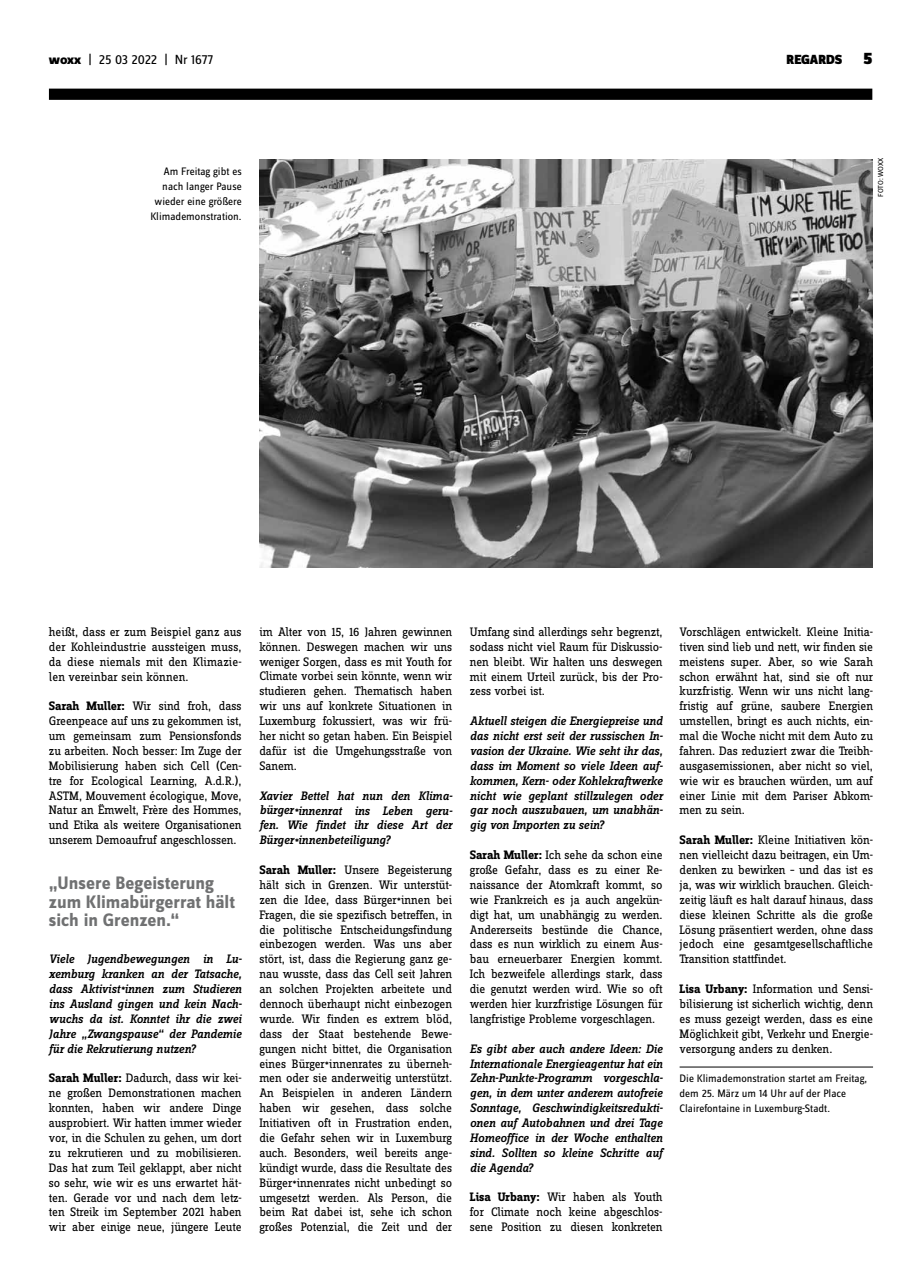
<style>
.page{position:relative;width:922px;height:1276px;background:#fff}
.page>*{position:absolute;margin:0;border:0;box-sizing:border-box;transform-origin:0 0}
.t1{font:700 18.75px/18.8px "Zine Sans Dis";color:#707172}
.t2{font:13.75px "Zine Sans Dis";letter-spacing:-.01em;color:#000}
.t3{font:900 13.75px "Zine Sans Dis";letter-spacing:-.01em;color:#000}
.t4{font:12.75px/14.9px "Zine Slab Dis";letter-spacing:-.01em;color:#000;text-align:justify}
.t5{font:italic 500 12.75px/14.9px "Zine Slab Dis";letter-spacing:-.005em;color:#000;text-align:justify}
.t6{font:11.25px/14.9px "Zine Sans Dis";color:#000}
.t7{font:7.5px "Zine Sans Dis";color:#000}
.s1{font-weight:800}
.s2{font-size:17.5px}
.s3{font-weight:700}
</style>
<div class="page">
<div style="left:49px;top:89px;width:823px;height:11px;background:#000"></div>
<img style="left:259px;top:159px;width:613px;height:409px">
<hr style="left:679px;top:1066px;width:193px;height:1px;background:#000">
<p class="t2" style="left:49px;top:53px;width:165px"><span class="s1">woxx</span> | 25 03 2022 | Nr 1677</p>
<p class="t3" style="left:786px;top:52px;width:87px">REGARDS <span class="s2">5</span></p>
<p class="t6" style="left:150px;top:164px;width:93px;text-align:right">Am Freitag gibt es nach langer Pause wieder eine größere<br>Klimademonstration.</p>
<p class="t7" style="left:877px;top:196px;width:40px;rotate:-90deg">Foto: woxx</p>
<p class="t4" style="left:49px;top:625px;width:194px">heißt, dass er zum Beispiel ganz aus der Kohleindustrie aussteigen muss, da diese niemals mit den Klimazie&shy;len vereinbar sein können.</p>
<p class="t4" style="left:49px;top:699px;width:194px"><span class="s3">Sarah Muller:</span> Wir sind froh, dass Greenpeace auf uns zu gekommen ist, um gemeinsam zum Pensionsfonds zu arbeiten. Noch besser: Im Zuge der Mobilisierung haben sich Cell (Cen&shy;tre for Ecological Learning, A.d.R.), ASTM, Mouvement écologique, Move, Natur an Ëmwelt, Frère des Hommes, und Etika als weitere Organisationen unserem Demoaufruf angeschlossen.</p>
<h1 class="t1" style="left:49px;top:874px;width:187px">„Unsere Begeisterung zum Klimabürgerrat hält sich in Grenzen.“</h1>
<p class="t5" style="left:49px;top:952px;width:194px">Viele Jugendbewegungen in Lu&shy;xemburg kranken an der Tatsache, dass Aktivist<sub>*</sub>innen zum Studieren ins Ausland gingen und kein Nach&shy;wuchs da ist. Konntet ihr die zwei Jahre „Zwangspause“ der Pandemie für die Rekrutierung nutzen?</p>
<p class="t4" style="left:49px;top:1071px;width:194px"><span class="s3">Sarah Muller:</span> Dadurch, dass wir kei&shy;ne großen Demonstrationen machen konnten, haben wir andere Dinge ausprobiert. Wir hatten immer wieder vor, in die Schulen zu gehen, um dort zu rekrutieren und zu mobilisieren.<br>Das hat zum Teil geklappt, aber nicht so sehr, wie wir es uns erwartet hät&shy;ten. Gerade vor und nach dem letz&shy;ten Streik im September 2021 haben wir aber einige neue, jüngere Leute</p>
<p class="t4" style="left:259px;top:625px;width:194px">im Alter von 15, 16 Jahren gewinnen können. Deswegen machen wir uns weniger Sorgen, dass es mit Youth for Climate vorbei sein könnte, wenn wir studieren gehen. Thematisch haben wir uns auf konkrete Situationen in Luxemburg fokussiert, was wir frü&shy;her nicht so getan haben. Ein Beispiel dafür ist die Umgehungsstraße von Sanem.</p>
<p class="t5" style="left:259px;top:788px;width:194px">Xavier Bettel hat nun den Klima&shy;bürger<sub>*</sub>innenrat ins Leben geru&shy;fen. Wie findet ihr diese Art der Bürger<sub>*</sub>innenbeteiligung?</p>
<p class="t4" style="left:259px;top:863px;width:194px"><span class="s3">Sarah Muller:</span> Unsere Begeisterung hält sich in Grenzen. Wir unterstüt&shy;zen die Idee, dass Bürger<sub>*</sub>innen bei Fragen, die sie spezifisch betreffen, in die politische Entscheidungsfindung einbezogen werden. Was uns aber stört, ist, dass die Regierung ganz ge&shy;nau wusste, dass das Cell seit Jahren an solchen Projekten arbeitete und dennoch überhaupt nicht einbezogen wurde. Wir finden es extrem blöd, dass der Staat bestehende Bewe&shy;gungen nicht bittet, die Organisation eines Bürger<sub>*</sub>innenrates zu überneh&shy;men oder sie anderweitig unterstützt.<br>An Beispielen in anderen Ländern haben wir gesehen, dass solche Initiativen oft in Frustration enden, die Gefahr sehen wir in Luxemburg auch. Besonders, weil bereits ange&shy;kündigt wurde, dass die Resultate des Bürger<sub>*</sub>innenrates nicht unbedingt so umgesetzt werden. Als Person, die beim Rat dabei ist, sehe ich schon großes Potenzial, die Zeit und der</p>
<p class="t4" style="left:469px;top:625px;width:194px">Umfang sind allerdings sehr begrenzt, sodass nicht viel Raum für Diskussio&shy;nen bleibt. Wir halten uns deswegen mit einem Urteil zurück, bis der Pro&shy;zess vorbei ist.</p>
<p class="t5" style="left:469px;top:713px;width:194px">Aktuell steigen die Energiepreise und das nicht erst seit der russischen In&shy;vasion der Ukraine. Wie seht ihr das, dass im Moment so viele Ideen auf&shy;kommen, Kern- oder Kohlekraftwerke nicht wie geplant stillzulegen oder gar noch auszubauen, um unabhän&shy;gig von Importen zu sein?</p>
<p class="t4" style="left:469px;top:848px;width:194px"><span class="s3">Sarah Muller:</span> Ich sehe da schon eine große Gefahr, dass es zu einer Re&shy;naissance der Atomkraft kommt, so wie Frankreich es ja auch angekün&shy;digt hat, um unabhängig zu werden.<br>Andererseits bestünde die Chance, dass es nun wirklich zu einem Aus&shy;bau erneuerbarer Energien kommt.<br>Ich bezweifele allerdings stark, dass die genutzt werden wird. Wie so oft werden hier kurzfristige Lösungen für langfristige Probleme vorgeschlagen.</p>
<p class="t5" style="left:469px;top:1041px;width:194px">Es gibt aber auch andere Ideen: Die Internationale Energieagentur hat ein Zehn-Punkte-Programm vorgeschla&shy;gen, in dem unter anderem autofreie Sonntage, Geschwindigkeitsredukti&shy;onen auf Autobahnen und drei Tage Homeoffice in der Woche enthalten sind. Sollten so kleine Schritte auf die Agenda?</p>
<p class="t4" style="left:469px;top:1190px;width:194px"><span class="s3">Lisa Urbany:</span> Wir haben als Youth for Climate noch keine abgeschlos&shy;sene Position zu diesen konkreten</p>
<p class="t4" style="left:679px;top:625px;width:195px">Vorschlägen entwickelt. Kleine Initia&shy;tiven sind lieb und nett, wir finden sie meistens super. Aber, so wie Sarah schon erwähnt hat, sind sie oft nur kurzfristig. Wenn wir uns nicht lang&shy;fristig auf grüne, saubere Energien umstellen, bringt es auch nichts, ein&shy;mal die Woche nicht mit dem Auto zu fahren. Das reduziert zwar die Treibh&shy;ausgasemissionen, aber nicht so viel, wie wir es brauchen würden, um auf einer Linie mit dem Pariser Abkom&shy;men zu sein.</p>
<p class="t4" style="left:679px;top:833px;width:195px"><span class="s3">Sarah Muller:</span> Kleine Initiativen kön&shy;nen vielleicht dazu beitragen, ein Um&shy;denken zu bewirken – und das ist es ja, was wir wirklich brauchen. Gleich&shy;zeitig läuft es halt darauf hinaus, dass diese kleinen Schritte als die große Lösung präsentiert werden, ohne dass jedoch eine gesamtgesellschaftliche Transition stattfindet.</p>
<p class="t4" style="left:679px;top:982px;width:195px"><span class="s3">Lisa Urbany:</span> Information und Sensi&shy;bilisierung ist sicherlich wichtig, denn es muss gezeigt werden, dass es eine Möglichkeit gibt, Verkehr und Energie&shy;versorgung anders zu denken.</p>
<p class="t6" style="left:679px;top:1071px;width:189px">Die Klimademonstration startet am Freitag, dem 25. März um 14 U hr auf der Place<br>Clairefontaine in Luxemburg-Stadt.</p>
</div>
